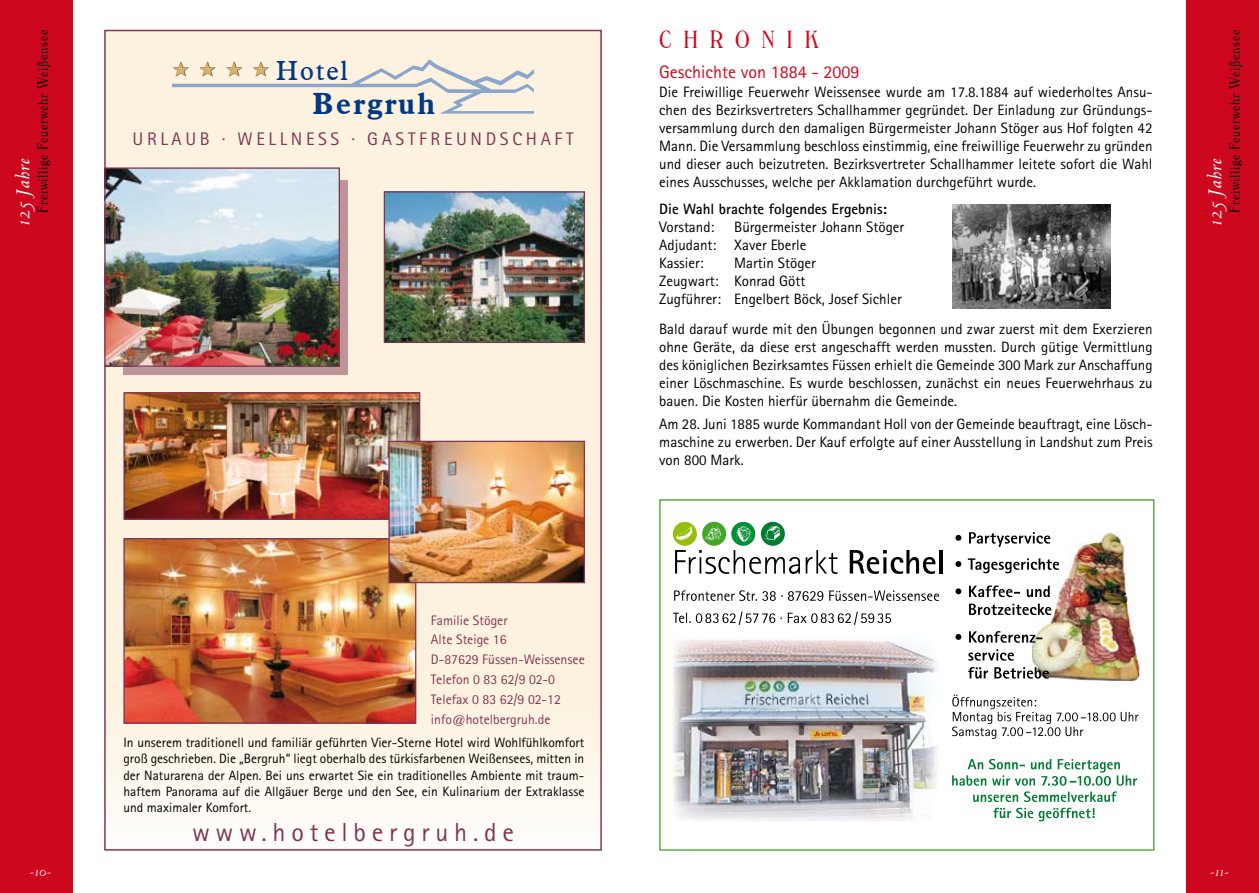
<style>
.page{position:relative;width:1259px;height:893px;background:#fff}
.page>*{position:absolute;margin:0;border:0;box-sizing:border-box;transform-origin:0 0}
.t1{font:700 30px "Aldine 721 BT";letter-spacing:.06em;color:#003882}
.t2{font:27px "Aldine 721 BT";letter-spacing:.065em;color:#003882}
.t3{font:26.1px "Rotis Sans Serif";letter-spacing:.22em;color:#813653}
.t4{font:300 condensed 24px "Windsor BT";letter-spacing:.49em;color:#cd071e}
.t5{font:italic 600 21.75px "Venetian 301 BT";letter-spacing:.02em;color:#fff}
.t6{font:18.3px "Rotis Sans Serif";color:#813653}
.t7{font:18px "Rotis Sans Serif";color:#cd071e}
.t8{font:15px/18px "Rotis Sans Serif";color:#000;text-align:justify}
.t9{font:700 15px "Rotis Sans Serif";color:#000}
.t10{font:italic 600 15px "Venetian 301 BT";color:#fff}
.t11{font:300 condensed 14.55px "Windsor BT";color:#000}
.t12{font:13.8px/19.8px "Rotis Sans Serif";color:#813653}
.t13{font:13.5px/16.2px "Rotis Sans Serif";color:#000;text-align:justify}
</style>
<div class="page">
<div style="left:0;top:0;width:72px;height:893px;background:#cd071e"></div>
<div style="left:1186px;top:0;width:73px;height:893px;background:#cd071e"></div>
<svg style="left:107px;top:33px;width:492px;height:776px;background:#fcf2e2"></svg>
<img style="left:125px;top:540px;width:289px;height:182px">
<div style="left:123px;top:538px;width:293px;height:186px;border:1px solid #813653"></div>
<div style="left:123px;top:180px;width:225px;height:194px;background:#bf9499"></div>
<img style="left:106px;top:169px;width:232px;height:196px">
<div style="left:104px;top:167px;width:236px;height:200px;border:1px solid #813653"></div>
<svg style="left:172px;top:59px;width:361px;height:55px;background:#efe8dc"></svg>
<img style="left:125px;top:394px;width:293px;height:124px">
<div style="left:123px;top:392px;width:297px;height:128px;border:1px solid #813653"></div>
<img style="left:386px;top:193px;width:197px;height:148px">
<div style="left:384px;top:191px;width:201px;height:152px;border:1px solid #813653"></div>
<div style="left:237px;top:757px;width:24px;height:13px;background:#fdf7eb"></div>
<img style="left:390px;top:443px;width:193px;height:138px">
<div style="left:388px;top:441px;width:197px;height:142px;border:1px solid #813653"></div>
<img style="left:1032px;top:532px;width:107px;height:149px">
<svg style="left:849px;top:550px;width:86px;height:24px"></svg>
<hr style="left:939px;top:550px;width:3px;height:23px;background:#000">
<svg style="left:673px;top:522px;width:164px;height:52px"></svg>
<img style="left:673px;top:639px;width:265px;height:182px">
<svg style="left:952px;top:695px;width:186px;height:44px"></svg>
<svg style="left:952px;top:759px;width:185px;height:43px"></svg>
<svg style="left:993px;top:808px;width:101px;height:13px"></svg>
<svg style="left:955px;top:532px;width:95px;height:15px"></svg>
<svg style="left:955px;top:558px;width:104px;height:15px"></svg>
<svg style="left:955px;top:585px;width:94px;height:12px"></svg>
<svg style="left:969px;top:604px;width:82px;height:11px"></svg>
<svg style="left:955px;top:631px;width:87px;height:12px"></svg>
<svg style="left:968px;top:649px;width:46px;height:12px"></svg>
<svg style="left:968px;top:667px;width:81px;height:12px"></svg>
<svg style="left:674px;top:590px;width:265px;height:11px"></svg>
<svg style="left:673px;top:612px;width:218px;height:13px"></svg>
<img style="left:952px;top:205px;width:158px;height:103px">
<p class="t11" style="left:34px;top:213px;width:184px;rotate:-90deg">FREIWILLIGE FEUERWEHR WEIßENSEE</p>
<h3 class="t5" style="left:11px;top:226px;width:69px;rotate:-90deg">125 Jahre</h3>
<h2 class="t2" style="left:173px;top:54px;width:177px"><sup>★</sup> <sup>★</sup> <sup>★</sup> <sup>★</sup> Hotel</h2>
<h1 class="t1" style="left:313px;top:85px;width:124px">Bergruh</h1>
<p class="t6" style="left:133px;top:128px;width:28px">Urlaub</p>
<p class="t6" style="left:222px;top:128px;width:48px">· Wellness</p>
<p class="t6" style="left:351px;top:128px;width:43px">· Gast</p>
<p class="t6" style="left:419px;top:128px;width:14px">freundschaft</p>
<p class="t10" style="left:30px;top:863px;width:23px">-10-</p>
<p class="t12" style="left:431px;top:610px;width:155px">Familie Stöger<br>Alte Steige 16<br>D-87629 Füssen-Weissensee<br>Telefon 0 83 62/9 02-0<br>Telefax 0 83 62/9 02-12 info@hotelbergruh.de</p>
<p class="t13" style="left:123px;top:734px;width:462px">In unserem traditionell und familiär geführten Vier-Sterne Hotel wird Wohlfühlkomfort groß geschrieben. Die „Bergruh“ liegt oberhalb des türkisfarbenen Weißensees, mitten in der Naturarena der Alpen. Bei uns erwartet Sie ein traditionelles Ambiente mit traum&shy;haftem Panorama auf die Allgäuer Berge und den See, ein Kulinarium der Extraklasse und maximaler Komfort.</p>
<h3 class="t3" style="left:192px;top:816px;width:323px">www.hotelbergruh.de</h3>
<h3 class="t4" style="left:659px;top:25px;width:156px">CHRONIK</h3>
<p class="t7" style="left:659px;top:61px;width:202px">Geschichte von 1884 - 2009</p>
<p class="t8" style="left:659px;top:83px;width:495px">Die Freiwillige Feuerwehr Weissensee wurde am 17.8.1884 auf wiederholtes Ansu&shy;chen des Bezirksvertreters Schallhammer gegründet. Der Einladung zur Gründungs&shy;versammlung durch den damaligen Bürgermeister Johann Stöger aus Hof folgten 42<br>Mann. Die Versammlung beschloss einstimmig, eine freiwillige Feuerwehr zu gründen und dieser auch beizutreten. Bezirksvertreter Schallhammer leitete sofort die Wahl eines Ausschusses, welche per Akklamation durchgeführt wurde.</p>
<p class="t9" style="left:659px;top:199px;width:229px">Die Wahl brachte folgendes Ergebnis:</p>
<p class="t8" style="left:659px;top:217px;width:57px">Vorstand:</p>
<p class="t8" style="left:659px;top:217px;width:246px;text-align:left;text-indent:75px">Bürgermeister Johann Stöger<br>Adjudant: Xaver Eberle<br>Kassier:</p>
<p class="t8" style="left:659px;top:253px;width:244px;text-align:left;text-indent:75px">Martin Stöger<br>Zeugwart: Konrad Gött<br>Zugführer: Engelbert Böck, Josef Sichler</p>
<p class="t8" style="left:659px;top:320px;width:495px">Bald darauf wurde mit den Übungen begonnen und zwar zuerst mit dem Exerzieren ohne Geräte, da diese erst angeschafft werden mussten. Durch gütige Vermittlung des königlichen Bezirksamtes Füssen erhielt die Gemeinde 300 Mark zur Anschaffung einer Löschmaschine. Es wurde beschlossen, zunächst ein neues Feuerwehrhaus zu bauen. Die Kosten hierfür übernahm die Gemeinde.</p>
<p class="t8" style="left:659px;top:414px;width:495px">Am 28. Juni 1885 wurde Kommandant Holl von der Gemeinde beauftragt, eine Lösch&shy;maschine zu erwerben. Der Kauf erfolgte auf einer Ausstellung in Landshut zum Preis von 800 Mark.</p>
<p class="t11" style="left:1225px;top:213px;width:184px;rotate:-90deg">FREIWILLIGE FEUERWEHR WEIßENSEE</p>
<h3 class="t5" style="left:1202px;top:226px;width:69px;rotate:-90deg">125 Jahre</h3>
<p class="t10" style="left:1210px;top:863px;width:20px">-11-</p>
</div>
